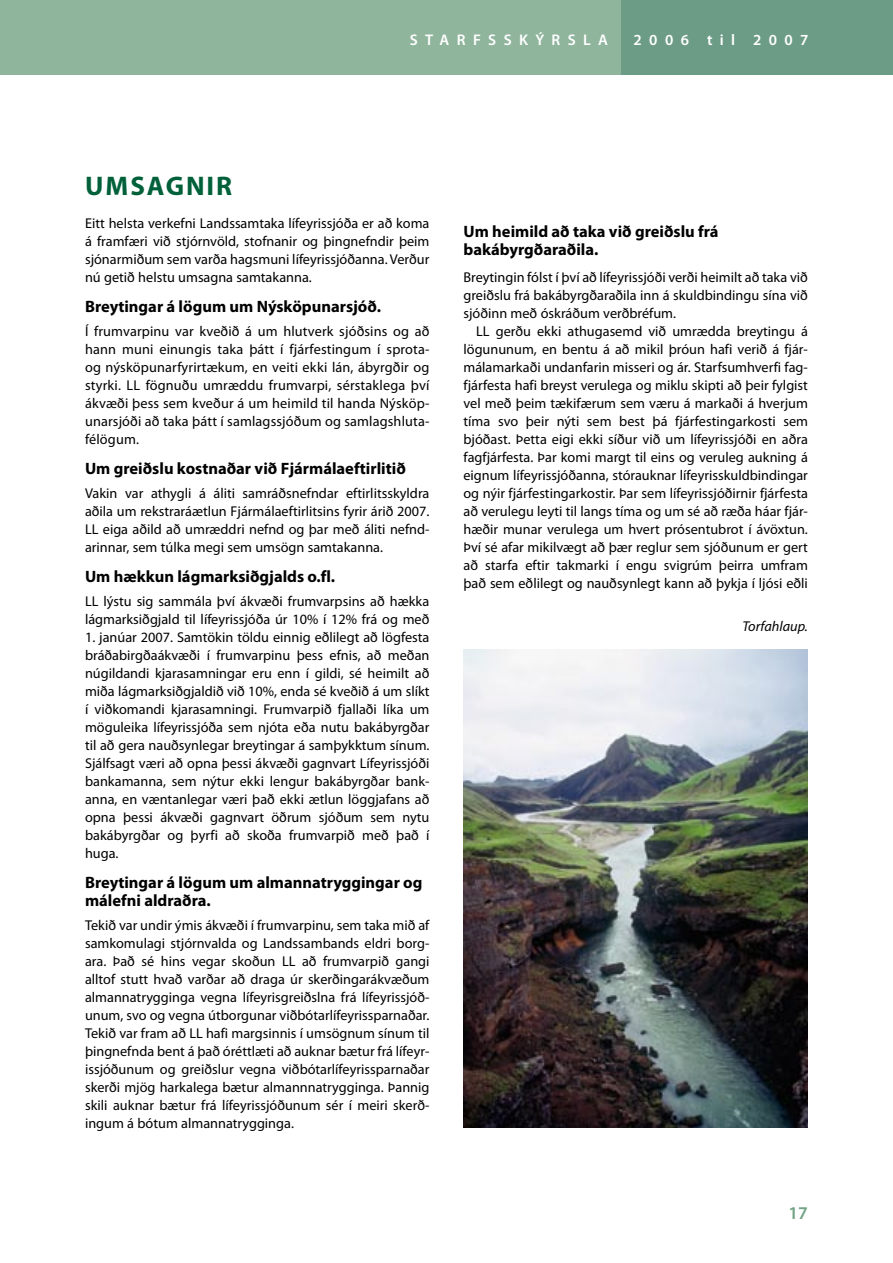
<style>
.page{position:relative;width:893px;height:1263px;background:#fff}
.page>*{position:absolute;margin:0;border:0;box-sizing:border-box;transform-origin:0 0}
.t1{font:700 27px "Myriad Pro";letter-spacing:.07em;color:#006039}
.t2{font:600 18px "Myriad Pro";color:#72a384}
.t3{font:700 16.5px/18px "Myriad Pro";color:#000}
.t4{font:600 15.45px "Myriad Pro";letter-spacing:.48em;color:#fff}
.t5{font:14.25px/18px "Myriad Pro";color:#000;text-align:justify}
.t6{font:italic 14.25px "Myriad Pro";color:#000}
</style>
<div class="page">
<div style="left:0;top:0;width:893px;height:75px;background:#6c9c86"></div>
<div style="left:0;top:0;width:621px;height:75px;background:#8fb59d"></div>
<img style="left:463px;top:650px;width:345px;height:478px">
<p class="t4" style="left:410px;top:30px;width:200px">STARFSSKÝRSLA</p>
<p class="t4" style="left:634px;top:30px;width:176px">2006 til 2007</p>
<h1 class="t1" style="left:85px;top:168px;width:148px">Umsagnir</h1>
<p class="t5" style="left:85px;top:214px;width:346px">Eitt helsta verkefni Landssamtaka lífeyrissjóða er að koma á framfæri við stjórnvöld, stofnanir og þingnefndir þeim sjónarmiðum sem varða hagsmuni lífeyrissjóðanna. Verður nú getið helstu umsagna samtakanna.</p>
<p class="t3" style="left:85px;top:297px;width:298px">Breytingar á lögum um Nýsköpunarsjóð.</p>
<p class="t5" style="left:85px;top:322px;width:346px">Í frumvarpinu var kveðið á um hlutverk sjóðsins og að hann muni einungis taka þátt í fjárfestingum í sprota&shy;og nýsköpunarfyrirtækum, en veiti ekki lán, ábyrgðir og styrki. LL fögnuðu umræddu frumvarpi, sérstaklega því ákvæði þess sem kveður á um heimild til handa Nýsköp&shy;unarsjóði að taka þátt í samlagssjóðum og samlagshluta&shy;félögum.</p>
<p class="t3" style="left:85px;top:459px;width:322px">Um greiðslu kostnaðar við Fjármálaeftirlitið</p>
<p class="t5" style="left:85px;top:484px;width:346px">Vakin var athygli á áliti samráðsnefndar eftirlitsskyldra aðila um rekstraráætlun Fjármálaeftirlitsins fyrir árið 2007.<br>LL eiga aðild að umræddri nefnd og þar með áliti nefnd&shy;arinnar, sem túlka megi sem umsögn samtakanna.</p>
<p class="t3" style="left:85px;top:567px;width:252px">Um hækkun lágmarksiðgjalds o.fl.</p>
<p class="t5" style="left:85px;top:592px;width:346px">LL lýstu sig sammála því ákvæði frumvarpsins að hækka lágmarksiðgjald til lífeyrissjóða úr 10% í 12% frá og með</p>
<p class="t5" style="left:85px;top:628px;width:346px">1. janúar 2007. Samtökin töldu einnig eðlilegt að lögfesta bráðabirgðaákvæði í frumvarpinu þess efnis, að meðan núgildandi kjarasamningar eru enn í gildi, sé heimilt að miða lágmarksiðgjaldið við 10%, enda sé kveðið á um slíkt í viðkomandi kjarasamningi. Frumvarpið fjallaði líka um möguleika lífeyrissjóða sem njóta eða nutu bakábyrgðar til að gera nauðsynlegar breytingar á samþykktum sínum.<br>Sjálfsagt væri að opna þessi ákvæði gagnvart Lífeyrissjóði bankamanna, sem nýtur ekki lengur bakábyrgðar bank&shy;anna, en væntanlegar væri það ekki ætlun löggjafans að opna þessi ákvæði gagnvart öðrum sjóðum sem nytu bakábyrgðar og þyrfi að skoða frumvarpið með það í huga.</p>
<p class="t3" style="left:85px;top:873px;width:339px">Breytingar á lögum um almannatryggingar og málefni aldraðra.</p>
<p class="t5" style="left:85px;top:916px;width:346px">Tekið var undir ýmis ákvæði í frumvarpinu, sem taka mið af samkomulagi stjórnvalda og Landssambands eldri borg&shy;ara. Það sé hins vegar skoðun LL að frumvarpið gangi alltof stutt hvað varðar að draga úr skerðingarákvæðum almannatrygginga vegna lífeyrisgreiðslna frá lífeyrissjóð&shy;unum, svo og vegna útborgunar viðbótarlífeyrissparnaðar.<br>Tekið var fram að LL hafi margsinnis í umsögnum sínum til þingnefnda bent á það óréttlæti að auknar bætur frá lífeyr&shy;issjóðunum og greiðslur vegna viðbótarlífeyrissparnaðar skerði mjög harkalega bætur almannnatrygginga. Þannig skili auknar bætur frá lífeyrissjóðunum sér í meiri skerð&shy;ingum á bótum almannatrygginga.</p>
<p class="t3" style="left:463px;top:222px;width:257px">Um heimild að taka við greiðslu frá bakábyrgðaraðila.</p>
<p class="t5" style="left:463px;top:268px;width:346px">Breytingin fólst í því að lífeyrissjóði verði heimilt að taka við greiðslu frá bakábyrgðaraðila inn á skuldbindingu sína við sjóðinn með óskráðum verðbréfum.</p>
<p class="t5" style="left:463px;top:322px;width:346px;text-indent:13px">LL gerðu ekki athugasemd við umrædda breytingu á lögununum, en bentu á að mikil þróun hafi verið á fjár&shy;málamarkaði undanfarin misseri og ár. Starfsumhverfi fag&shy;fjárfesta hafi breyst verulega og miklu skipti að þeir fylgist vel með þeim tækifærum sem væru á markaði á hverjum tíma svo þeir nýti sem best þá fjárfestingarkosti sem bjóðast. Þetta eigi ekki síður við um lífeyrissjóði en aðra fagfjárfesta. Þar komi margt til eins og veruleg aukning á eignum lífeyrissjóðanna, stórauknar lífeyrisskuldbindingar og nýir fjárfestingarkostir. Þar sem lífeyrissjóðirnir fjárfesta að verulegu leyti til langs tíma og um sé að ræða háar fjár&shy;hæðir munar verulega um hvert prósentubrot í ávöxtun.<br>Því sé afar mikilvægt að þær reglur sem sjóðunum er gert að starfa eftir takmarki í engu svigrúm þeirra umfram það sem eðlilegt og nauðsynlegt kann að þykja í ljósi eðli</p>
<p class="t6" style="left:742px;top:617px;width:67px">Torfahlaup.</p>
<p class="t2" style="left:789px;top:1201px;width:21px">17</p>
</div>
